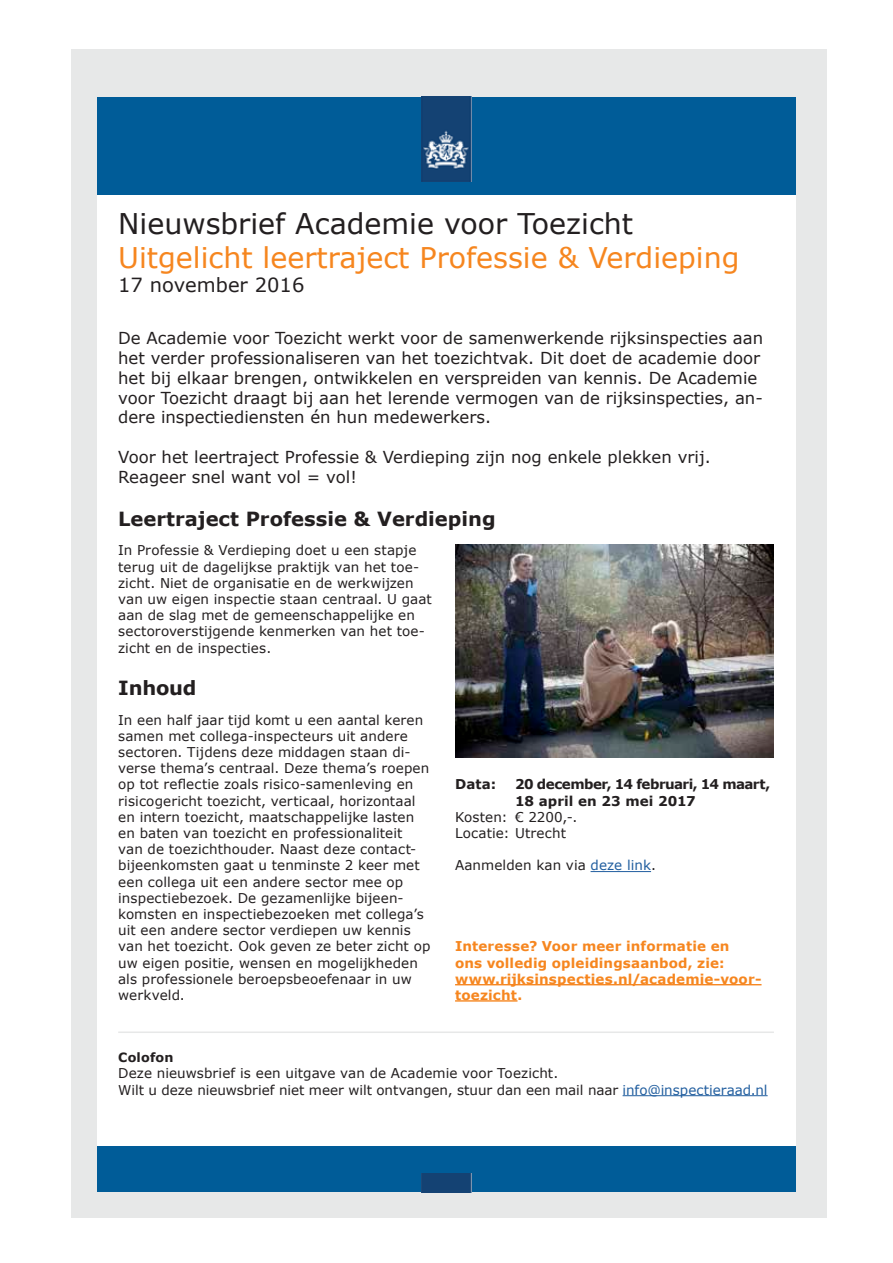
<style>
.page{position:relative;width:893px;height:1263px;background:#fff}
.page>*{position:absolute;margin:0;border:0;box-sizing:border-box;transform-origin:0 0}
.t1{font:28.5px "Verdana";color:#f6861f}
.t2{font:28.5px "Verdana";color:#231f20}
.t3{font:700 19.5px "Verdana";color:#231f20}
.t4{font:19.5px "Verdana";color:#231f20}
.t5{font:16.5px/19.8px "Verdana";color:#231f20}
.t6{font:13.5px/16.2px "Verdana";letter-spacing:.005em;color:#231f20}
.t7{font:700 13.5px/16.2px "Verdana";letter-spacing:.01em;color:#f6861f}
.t8{font:700 13.5px/16.2px "Verdana";letter-spacing:-.035em;color:#231f20}
.t9{font:700 12.75px "Verdana";letter-spacing:.01em;color:#231f20}
.s1{color:#215e9f}
</style>
<div class="page">
<div style="left:71px;top:50px;width:755px;height:1168px;background:#e7e8e8"></div>
<div style="left:97px;top:140px;width:699px;height:1021px;background:#fff"></div>
<div style="left:97px;top:97px;width:699px;height:97px;background:#005c98"></div>
<img style="left:422px;top:97px;width:49px;height:85px">
<div style="left:97px;top:1147px;width:699px;height:45px;background:#005c98"></div>
<img style="left:422px;top:1173px;width:49px;height:19px">
<hr style="left:591px;top:871px;width:60px;height:1px;background:#215e9f">
<hr style="left:455px;top:984px;width:306px;height:1px;background:#f6861f">
<hr style="left:455px;top:1000px;width:62px;height:1px;background:#f6861f">
<hr style="left:118px;top:1031px;width:656px;height:2px;background:#e7e8e8">
<hr style="left:623px;top:1095px;width:145px;height:1px;background:#215e9f">
<img style="left:455px;top:545px;width:319px;height:212px">
<h1 class="t2" style="left:118px;top:205px;width:516px">Nieuwsbrief Academie voor Toezicht</h1>
<h1 class="t1" style="left:118px;top:240px;width:623px">Uitgelicht leertraject Professie &amp; Verdieping</h1>
<h2 class="t4" style="left:118px;top:273px;width:188px">17 november 2016</h2>
<p class="t5" style="left:118px;top:328px;width:646px">De Academie voor Toezicht werkt voor de samenwerkende rijksinspecties aan het verder professionaliseren van het toezichtvak. Dit doet de academie door het bij elkaar brengen, ontwikkelen en verspreiden van kennis. De Academie voor Toezicht draagt bij aan het lerende vermogen van de rijksinspecties, an&shy;dere inspectiediensten én hun medewerkers.</p>
<p class="t5" style="left:118px;top:447px;width:594px">Voor het leertraject Professie &amp; Verdieping zijn nog enkele plekken vrij.<br>Reageer snel want vol = vol!</p>
<h2 class="t3" style="left:118px;top:506px;width:379px">Leertraject Professie &amp; Verdieping</h2>
<p class="t6" style="left:118px;top:542px;width:315px">In Professie &amp; Verdieping doet u een stapje terug uit de dagelijkse praktijk van het toe&shy;zicht. Niet de organisatie en de werkwijzen van uw eigen inspectie staan centraal. U gaat aan de slag met de gemeenschappelijke en sectoroverstijgende kenmerken van het toe&shy;zicht en de inspecties.</p>
<h2 class="t3" style="left:118px;top:675px;width:80px">Inhoud</h2>
<p class="t6" style="left:118px;top:712px;width:314px">In een half jaar tijd komt u een aantal keren samen met collega-inspecteurs uit andere sectoren. Tijdens deze middagen staan di&shy;verse thema’s centraal. Deze thema’s roepen op tot reflectie zoals risico-samenleving en risicogericht toezicht, verticaal, horizontaal en intern toezicht, maatschappelijke lasten en baten van toezicht en professionaliteit van de toezichthouder. Naast deze contact&shy;bijeenkomsten gaat u tenminste 2 keer met een collega uit een andere sector mee op inspectiebezoek. De gezamenlijke bijeen&shy;komsten en inspectiebezoeken met collega’s uit een andere sector verdiepen uw kennis van het toezicht. Ook geven ze beter zicht op uw eigen positie, wensen en mogelijkheden als professionele beroepsbeoefenaar in uw werkveld.</p>
<p class="t8" style="left:455px;top:776px;width:43px">Data:</p>
<p class="t8" style="left:515px;top:776px;width:257px">20 december, 14 februari, 14 maart,<br>18 april en 23 mei 2017</p>
<p class="t6" style="left:455px;top:809px;width:124px">Kosten: € 2200,-.<br>Locatie: Utrecht</p>
<p class="t6" style="left:455px;top:857px;width:202px">Aanmelden kan via <span class="s1">deze link</span>.</p>
<p class="t7" style="left:455px;top:938px;width:308px">Interesse? Voor meer informatie en<br>ons volledig opleidingsaanbod, zie: www.rijksinspecties.nl/academie-voor&shy;toezicht.</p>
<p class="t9" style="left:118px;top:1049px;width:57px">Colofon</p>
<p class="t6" style="left:118px;top:1065px;width:651px">Deze nieuwsbrief is een uitgave van de Academie voor Toezicht.<br>Wilt u deze nieuwsbrief niet meer wilt ontvangen, stuur dan een mail naar <span class="s1">info@inspectieraad.nl</span></p>
</div>
